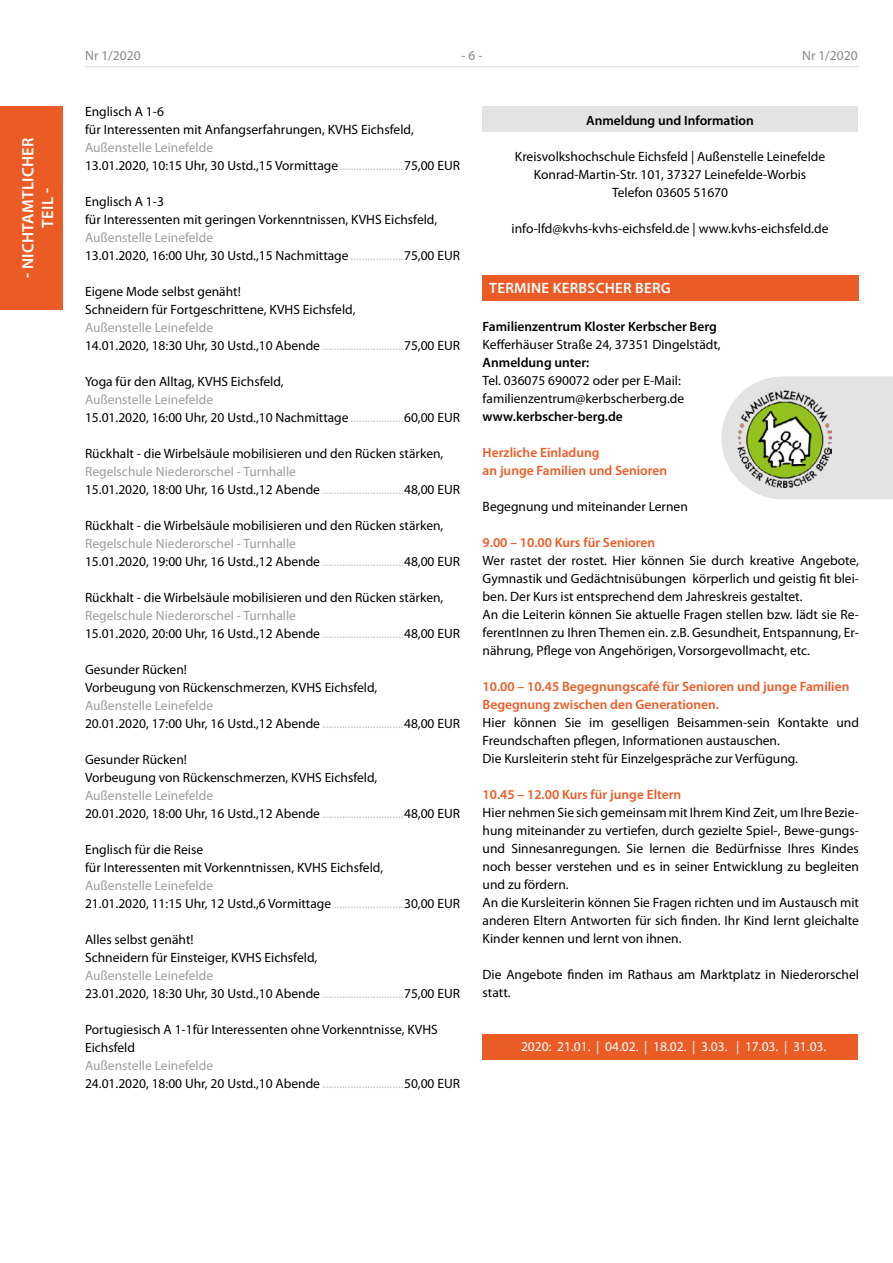
<style>
.page{position:relative;width:893px;height:1263px;background:#fff}
.page>*{position:absolute;margin:0;border:0;box-sizing:border-box;transform-origin:0 0}
.t1{font:600 16.5px/19.8px "Myriad Pro";letter-spacing:.02em;color:#fff;text-align:center}
.t2{font:600 15px "Myriad Pro";letter-spacing:.02em;color:#fff}
.t3{font:13.5px/18px "Myriad Pro";color:#000}
.t4{font:600 13.5px/18px "Myriad Pro";color:#eb5b25}
.t5{font:600 13.5px "Myriad Pro";color:#000}
.t6{font:13.5px "Myriad Pro";color:#fff}
.t7{font:13.5px "Myriad Pro";color:#878787}
.s1{color:#9d9d9c}
.s2{color:#c6c6c6}
</style>
<div class="page">
<div style="left:0;top:106px;width:63px;height:204px;background:#eb5b25"></div>
<div style="left:483px;top:1034px;width:375px;height:26px;background:#eb5b25"></div>
<div style="left:483px;top:275px;width:376px;height:26px;background:#eb5b25"></div>
<div style="left:483px;top:106px;width:375px;height:26px;background:#e3e3e3"></div>
<svg style="left:721px;top:376px;width:172px;height:123px;background:#e6e6e6"></svg>
<hr style="left:85px;top:66px;width:774px;height:1px;background:#dadada">
<img style="left:737px;top:390px;width:95px;height:97px">
<p class="t1" style="left:18px;top:278px;width:142px;rotate:-90deg">- NICHTAMTLICHER<br>TEIL -</p>
<p class="t7" style="left:85px;top:47px;width:57px">Nr 1/2020</p>
<p class="t7" style="left:462px;top:47px;width:22px">- 6 -</p>
<p class="t7" style="left:802px;top:47px;width:57px">Nr 1/2020</p>
<p class="t3" style="left:85px;top:103px;width:330px">Englisch A 1-6<br>für Interessenten mit Anfangserfahrungen, KVHS Eichsfeld,</p>
<p class="t3" style="left:85px;top:139px;width:377px"><span class="s1">Außenstelle Leinefelde<br></span>13.01.2020, 10:15 Uhr, 30 Ustd.,15 Vormittage<span class="s2">.......................</span>75,00 EUR</p>
<p class="t3" style="left:85px;top:193px;width:354px">Englisch A 1-3<br>für Interessenten mit geringen Vorkenntnissen, KVHS Eichsfeld,</p>
<p class="t3" style="left:85px;top:229px;width:377px"><span class="s1">Außenstelle Leinefelde<br></span>13.01.2020, 16:00 Uhr, 30 Ustd.,15 Nachmittage <span class="s2">...................</span>75,00 EUR</p>
<p class="t3" style="left:85px;top:283px;width:272px">Eigene Mode selbst genäht!<br>Schneidern für Fortgeschrittene, KVHS Eichsfeld,</p>
<p class="t3" style="left:85px;top:319px;width:377px"><span class="s1">Außenstelle Leinefelde<br></span>14.01.2020, 18:30 Uhr, 30 Ustd.,10 Abende <span class="s2">.............................</span>75,00 EUR</p>
<p class="t3" style="left:85px;top:373px;width:200px">Yoga für den Alltag, KVHS Eichsfeld,</p>
<p class="t3" style="left:85px;top:391px;width:377px"><span class="s1">Außenstelle Leinefelde<br></span>15.01.2020, 16:00 Uhr, 20 Ustd.,10 Nachmittage <span class="s2">...................</span>60,00 EUR</p>
<p class="t3" style="left:85px;top:445px;width:360px">Rückhalt - die Wirbelsäule mobilisieren und den Rücken stärken,</p>
<p class="t3" style="left:85px;top:463px;width:377px"><span class="s1">Regelschule Niederorschel - Turnhalle<br></span>15.01.2020, 18:00 Uhr, 16 Ustd.,12 Abende <span class="s2">.............................</span>48,00 EUR</p>
<p class="t3" style="left:85px;top:517px;width:360px">Rückhalt - die Wirbelsäule mobilisieren und den Rücken stärken,</p>
<p class="t3" style="left:85px;top:535px;width:377px"><span class="s1">Regelschule Niederorschel - Turnhalle<br></span>15.01.2020, 19:00 Uhr, 16 Ustd.,12 Abende <span class="s2">.............................</span>48,00 EUR</p>
<p class="t3" style="left:85px;top:589px;width:360px">Rückhalt - die Wirbelsäule mobilisieren und den Rücken stärken,</p>
<p class="t3" style="left:85px;top:607px;width:377px"><span class="s1">Regelschule Niederorschel - Turnhalle<br></span>15.01.2020, 20:00 Uhr, 16 Ustd.,12 Abende <span class="s2">.............................</span>48,00 EUR</p>
<p class="t3" style="left:85px;top:661px;width:294px">Gesunder Rücken!<br>Vorbeugung von Rückenschmerzen, KVHS Eichsfeld,</p>
<p class="t3" style="left:85px;top:697px;width:377px"><span class="s1">Außenstelle Leinefelde<br></span>20.01.2020, 17:00 Uhr, 16 Ustd.,12 Abende <span class="s2">.............................</span>48,00 EUR</p>
<p class="t3" style="left:85px;top:751px;width:294px">Gesunder Rücken!<br>Vorbeugung von Rückenschmerzen, KVHS Eichsfeld,</p>
<p class="t3" style="left:85px;top:787px;width:377px"><span class="s1">Außenstelle Leinefelde<br></span>20.01.2020, 18:00 Uhr, 16 Ustd.,12 Abende <span class="s2">.............................</span>48,00 EUR</p>
<p class="t3" style="left:85px;top:841px;width:300px">Englisch für die Reise<br>für Interessenten mit Vorkenntnissen, KVHS Eichsfeld,</p>
<p class="t3" style="left:85px;top:877px;width:377px"><span class="s1">Außenstelle Leinefelde<br></span>21.01.2020, 11:15 Uhr, 12 Ustd.,6 Vormittage <span class="s2">.........................</span>30,00 EUR</p>
<p class="t3" style="left:85px;top:931px;width:234px">Alles selbst genäht!<br>Schneidern für Einsteiger, KVHS Eichsfeld,</p>
<p class="t3" style="left:85px;top:967px;width:377px"><span class="s1">Außenstelle Leinefelde<br></span>23.01.2020, 18:30 Uhr, 30 Ustd.,10 Abende <span class="s2">.............................</span>75,00 EUR</p>
<p class="t3" style="left:85px;top:1021px;width:354px">Portugiesisch A 1-1für Interessenten ohne Vorkenntnisse, KVHS<br>Eichsfeld</p>
<p class="t3" style="left:85px;top:1057px;width:377px"><span class="s1">Außenstelle Leinefelde<br></span>24.01.2020, 18:00 Uhr, 20 Ustd.,10 Abende <span class="s2">.............................</span>50,00 EUR</p>
<p class="t5" style="left:586px;top:111px;width:169px">Anmeldung und Information</p>
<p class="t3" style="left:515px;top:147px;width:312px;text-align:center">Kreisvolkshochschule Eichsfeld | Außenstelle Leinefelde<br>Konrad-Martin-Str. 101, 37327 Leinefelde-Worbis<br>Telefon 03605 51670</p>
<p class="t3" style="left:512px;top:219px;width:318px">info-lfd@kvhs-kvhs-eichsfeld.de | www.kvhs-eichsfeld.de</p>
<p class="t2" style="left:489px;top:278px;width:183px">TERMINE KERBSCHER BERG</p>
<p class="t5" style="left:483px;top:318px;width:236px">Familienzentrum Kloster Kerbscher Berg</p>
<p class="t3" style="left:483px;top:335px;width:240px">Kefferhäuser Straße 24, 37351 Dingelstädt,</p>
<p class="t5" style="left:483px;top:354px;width:108px">Anmeldung unter:</p>
<p class="t3" style="left:483px;top:371px;width:203px">Tel. 036075 690072 oder per E-Mail: familienzentrum@kerbscherberg.de</p>
<p class="t5" style="left:483px;top:408px;width:142px">www.kerbscher-berg.de</p>
<p class="t4" style="left:483px;top:443px;width:186px">Herzliche Einladung<br>an junge Familien und Senioren</p>
<p class="t3" style="left:483px;top:497px;width:207px">Begegnung und miteinander Lernen</p>
<p class="t4" style="left:483px;top:533px;width:174px">9.00 – 10.00 Kurs für Senioren</p>
<p class="t3" style="left:483px;top:551px;width:378px">Wer rastet der rostet. Hier können Sie durch kreative Angebote, Gymnastik und Gedächtnisübungen körperlich und geistig fit blei&shy;ben. Der Kurs ist entsprechend dem Jahreskreis gestaltet.<br>An die Leiterin können Sie aktuelle Fragen stellen bzw. lädt sie Re&shy;ferentInnen zu Ihren Themen ein. z.B. Gesundheit, Entspannung, Er&shy;nährung, Pflege von Angehörigen, Vorsorgevollmacht, etc.</p>
<p class="t4" style="left:483px;top:677px;width:368px">10.00 – 10.45 Begegnungscafé für Senioren und junge Familien<br>Begegnung zwischen den Generationen.</p>
<p class="t3" style="left:483px;top:713px;width:378px">Hier können Sie im geselligen Beisammen-sein Kontakte und<br>Freundschaften pflegen, Informationen austauschen.<br>Die Kursleiterin steht für Einzelgespräche zur Verfügung.</p>
<p class="t4" style="left:483px;top:785px;width:200px">10.45 – 12.00 Kurs für junge Eltern</p>
<p class="t3" style="left:483px;top:803px;width:378px">Hier nehmen Sie sich gemeinsam mit Ihrem Kind Zeit, um Ihre Bezie&shy;hung miteinander zu vertiefen, durch gezielte Spiel-, Bewe-gungs&shy;und Sinnesanregungen. Sie lernen die Bedürfnisse Ihres Kindes noch besser verstehen und es in seiner Entwicklung zu begleiten und zu fördern.<br>An die Kursleiterin können Sie Fragen richten und im Austausch mit anderen Eltern Antworten für sich finden. Ihr Kind lernt gleichalte Kinder kennen und lernt von ihnen.</p>
<p class="t3" style="left:483px;top:965px;width:378px">Die Angebote finden im Rathaus am Marktplatz in Niederorschel statt.</p>
<p class="t6" style="left:521px;top:1038px;width:307px">2020: 21.01. | 04.02. | 18.02. | 3.03. | 17.03. | 31.03.</p>
</div>
